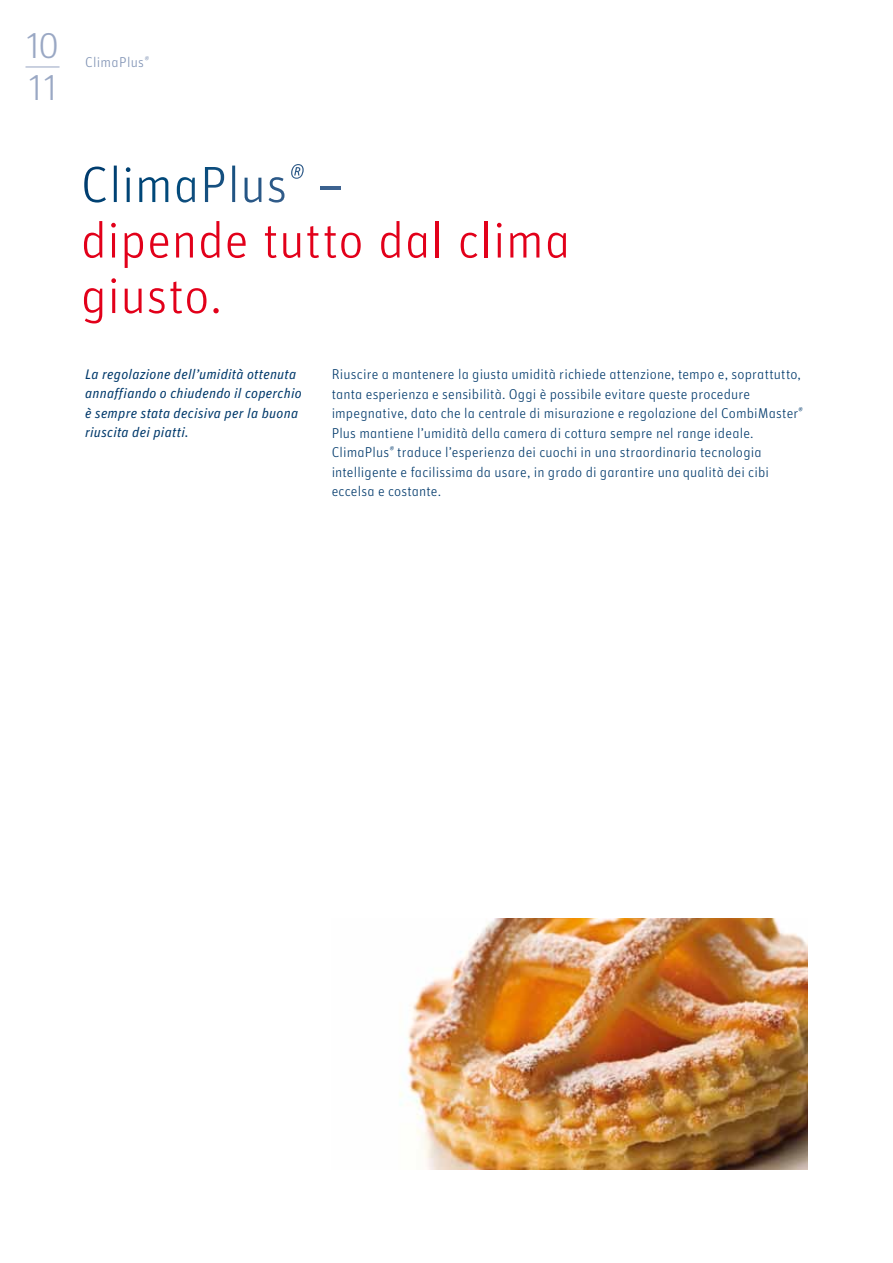
<style>
.page{position:relative;width:893px;height:1263px;background:#fff}
.page>*{position:absolute;margin:0;border:0;box-sizing:border-box;transform-origin:0 0}
.t1{font:300 51px/55.5px "Unit Pro";letter-spacing:.01em;color:#e2001a}
.t2{font:300 36px/41.2px "Unit Pro";color:#9aa8c4}
.t3{font:300 14.25px/19.5px "Unit Pro";letter-spacing:.01em;color:#00396b}
.t4{font:300 14.25px "Unit Pro";letter-spacing:.02em;color:#7f92b4}
.t5{font:italic 13.95px/19.5px "Unit Pro";letter-spacing:.015em;color:#00396b}
.s1{color:#fff}
</style>
<div class="page">
<hr style="left:26px;top:66px;width:34px;height:1px;background:#9aa8c4">
<img style="left:399px;top:918px;width:409px;height:251px">
<h2 class="t2" style="left:26px;top:25px;width:34px">10<br>11</h2>
<p class="t4" style="left:85px;top:54px;width:65px">ClimaPlus<sup>®</sup></p>
<h1 class="t1" style="left:81px;top:157px;width:491px"><span class="s1">ClimaPlus</span><sup>®</sup> <span class="s1">–<br></span>dipende tutto dal clima giusto.</h1>
<p class="t5" style="left:85px;top:364px;width:218px">La regolazione dell’umidità ottenuta annaffiando o chiudendo il coperchio è sempre stata decisiva per la buona riuscita dei piatti.</p>
<p class="t3" style="left:332px;top:364px;width:472px">Riuscire a mantenere la giusta umidità richiede attenzione, tempo e, soprattutto, tanta esperienza e sensibilità. Oggi è possibile evitare queste procedure impegnative, dato che la centrale di misurazione e regolazione del CombiMaster<sup>® </sup>Plus mantiene l’umidità della camera di cottura sempre nel range ideale.<br>ClimaPlus<sup>®</sup> traduce l’esperienza dei cuochi in una straordinaria tecnologia intelligente e facilissima da usare, in grado di garantire una qualità dei cibi eccelsa e costante.</p>
</div>
